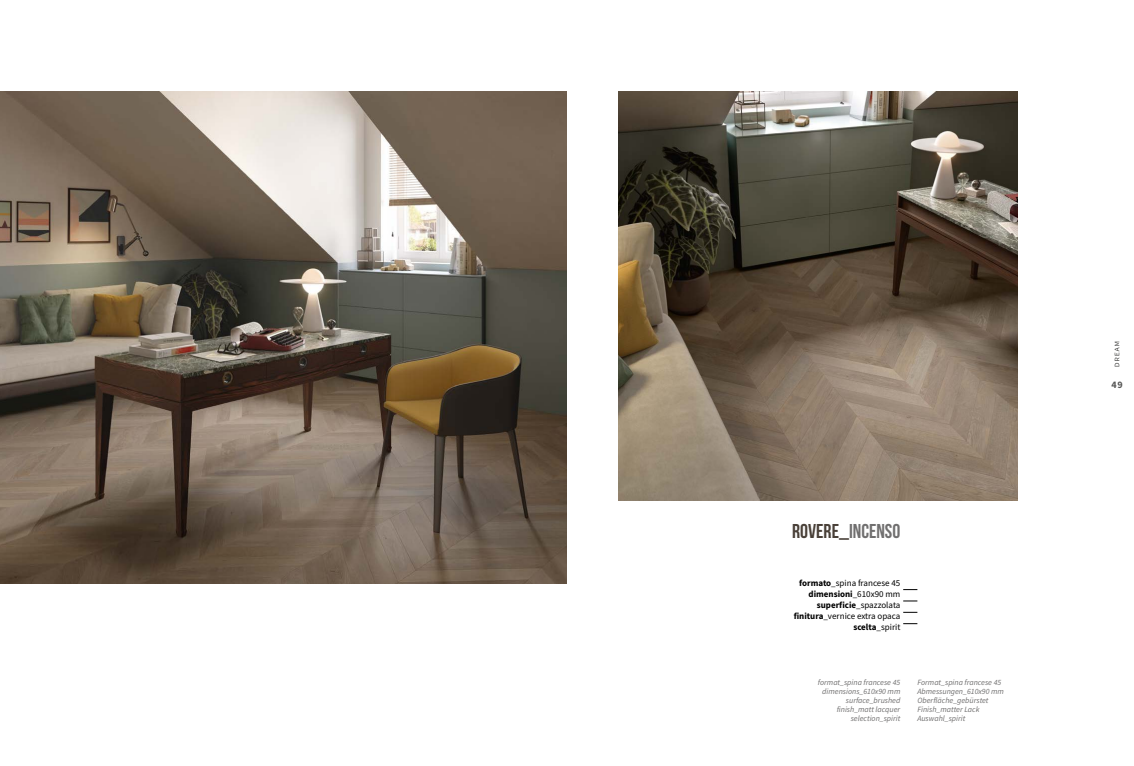
<style>
.page{position:relative;width:1134px;height:766px;background:#fff}
.page>*{position:absolute;margin:0;border:0;box-sizing:border-box;transform-origin:0 0}
.t1{font:20px "Bebas Neue";color:#494038}
.t2{font:700 10px "Source Sans Pro";color:#575756}
.t3{font:9px/11px "Source Sans Pro";color:#000;text-align:right}
.t4{font:italic 8px/9px "Source Sans Pro";color:#706f6f}
.s1{color:#706f6f}
.s2{font-weight:700}
</style>
<div class="page">
<img style="left:0;top:92px;width:567px;height:491px">
<img style="left:618px;top:92px;width:399px;height:408px">
<svg style="left:903px;top:600px;width:14px;height:1px"></svg>
<svg style="left:903px;top:611px;width:14px;height:1px"></svg>
<svg style="left:903px;top:623px;width:14px;height:1px"></svg>
<svg style="left:903px;top:589px;width:14px;height:1px"></svg>
<svg style="left:1115px;top:341px;width:4px;height:25px"></svg>
<h1 class="t1" style="left:792px;top:520px;width:110px">ROVERE_<span class="s1">INCENSO</span></h1>
<p class="t3" style="left:794px;top:577px;width:108px"><span class="s2">formato</span>_spina francese 45 <span class="s2">dimensioni</span>_610x90 mm <span class="s2">superficie</span>_spazzolata <span class="s2">finitura</span>_vernice extra opaca <span class="s2">scelta</span>_spirit</p>
<p class="t4" style="left:818px;top:677px;width:84px;text-align:right">format_spina francese 45 dimensions_610x90 mm surface_brushed finish_matt lacquer selection_spirit</p>
<p class="t4" style="left:917px;top:677px;width:88px">Format_spina francese 45<br>Abmessungen_610x90 mm<br>Oberfläche_gebürstet<br>Finish_matter Lack<br>Auswahl_spirit</p>
<p class="t2" style="left:1111px;top:378px;width:13px">49</p>
</div>
